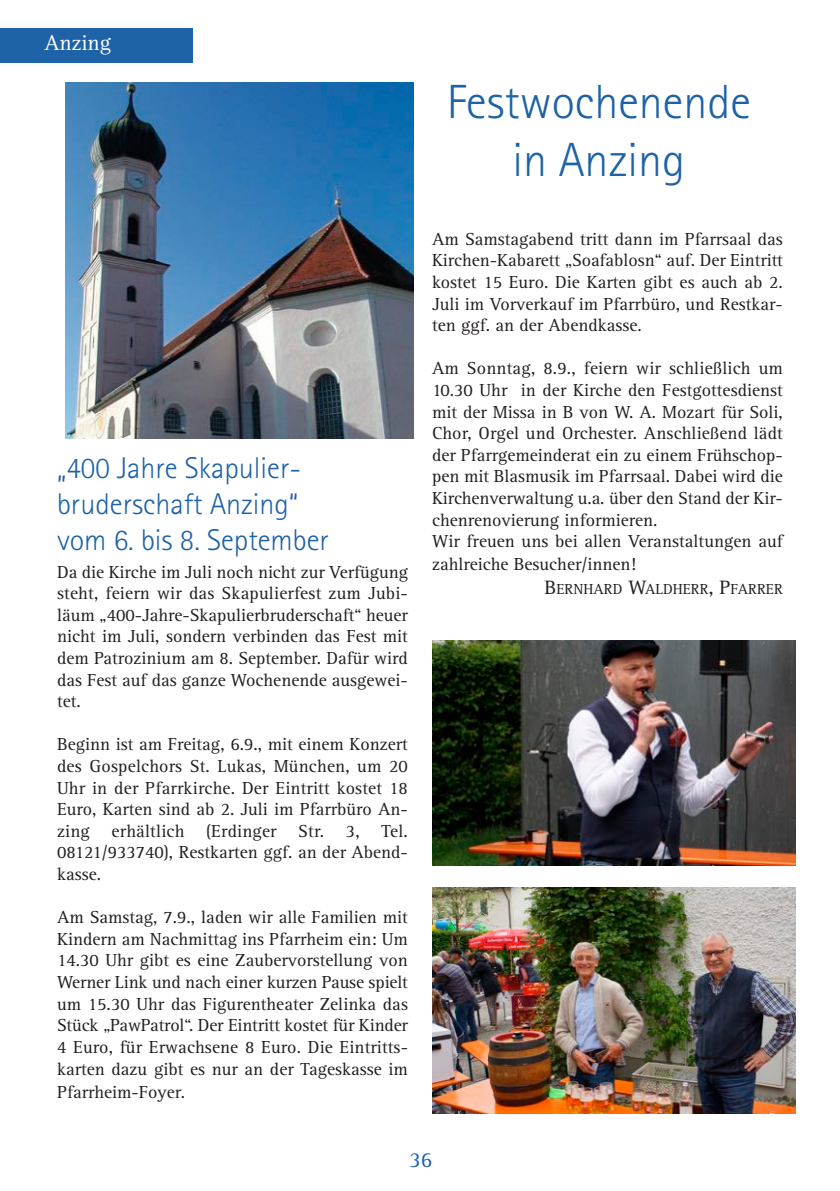
<style>
.page{position:relative;width:840px;height:1191px;background:#fff}
.page>*{position:absolute;margin:0;border:0;box-sizing:border-box;transform-origin:0 0}
.t1{font:300 48px/57.6px "Rotis Sans Serif Std";color:#1e62a7;text-align:center}
.t2{font:300 30px/36px "Rotis Sans Serif Std";color:#1e62a7}
.t3{font:22px "Rotis Serif Std";color:#fff}
.t4{font:22px "Rotis Serif Std";color:#1e62a7}
.t5{font:18px/21.8px "Rotis Serif Std";color:#231f20;text-align:justify}
.t6{font:15px "Rotis Serif Std";color:#231f20}
.s1{font-size:20px}
</style>
<div class="page">
<img style="left:432px;top:640px;width:363px;height:226px">
<img style="left:432px;top:887px;width:363px;height:227px">
<img style="left:65px;top:82px;width:348px;height:356px">
<div style="left:0;top:28px;width:193px;height:34px;background:#1e62a7"></div>
<p class="t3" style="left:44px;top:30px;width:68px">Anzing</p>
<h2 class="t2" style="left:57px;top:449px;width:273px">„400 Jahre Skapulier&shy;bruderschaft Anzing“ vom 6. bis 8. September</h2>
<p class="t5" style="left:57px;top:561px;width:352px">Da die Kirche im Juli noch nicht zur Verfügung steht, feiern wir das Skapulierfest zum Jubi&shy;läum „400-Jahre-Skapulierbruderschaft“ heuer nicht im Juli, sondern verbinden das Fest mit dem Patrozinium am 8. September. Dafür wird das Fest auf das ganze Wochenende ausgewei&shy;tet.</p>
<p class="t5" style="left:57px;top:734px;width:352px">Beginn ist am Freitag, 6.9., mit einem Konzert des Gospelchors St. Lukas, München, um 20<br>Uhr in der Pfarrkirche. Der Eintritt kostet 18<br>Euro, Karten sind ab 2. Juli im Pfarrbüro An&shy;zing erhältlich (Erdinger Str. 3, Tel.<br>08121/933740), Restkarten ggf. an der Abend&shy;kasse.</p>
<p class="t5" style="left:57px;top:907px;width:352px">Am Samstag, 7.9., laden wir alle Familien mit Kindern am Nachmittag ins Pfarrheim ein: Um 14.30 Uhr gibt es eine Zaubervorstellung von Werner Link und nach einer kurzen Pause spielt um 15.30 Uhr das Figurentheater Zelinka das Stück „PawPatrol“. Der Eintritt kostet für Kinder 4 Euro, für Erwachsene 8 Euro. Die Eintritts&shy;karten dazu gibt es nur an der Tageskasse im Pfarrheim-Foyer.</p>
<h1 class="t1" style="left:446px;top:73px;width:305px">Festwochenende in Anzing</h1>
<p class="t5" style="left:432px;top:228px;width:352px">Am Samstagabend tritt dann im Pfarrsaal das Kirchen-Kabarett „Soafablosn“ auf. Der Eintritt kostet 15 Euro. Die Karten gibt es auch ab 2.<br>Juli im Vorverkauf im Pfarrbüro, und Restkar&shy;ten ggf. an der Abendkasse.</p>
<p class="t5" style="left:432px;top:358px;width:352px;text-align:left">Am Sonntag, 8.9., feiern wir schließlich um 10.30 Uhr in der Kirche den Festgottesdienst mit der Missa in B von W. A. Mozart für Soli, Chor, Orgel und Orchester. Anschließend lädt der Pfarrgemeinderat ein zu einem Frühschop&shy;pen mit Blasmusik im Pfarrsaal. Dabei wird die Kirchenverwaltung u.a. über den Stand der Kir&shy;chenrenovierung informieren.<br>Wir freuen uns bei allen Veranstaltungen auf zahlreiche Besucher/innen!</p>
<p class="t6" style="left:544px;top:581px;width:240px"><span class="s1">B</span>ERNHARD <span class="s1">W</span>ALDHERR<span class="s1">, P</span>FARRER</p>
<p class="t4" style="left:409px;top:1146px;width:24px">36</p>
</div>
